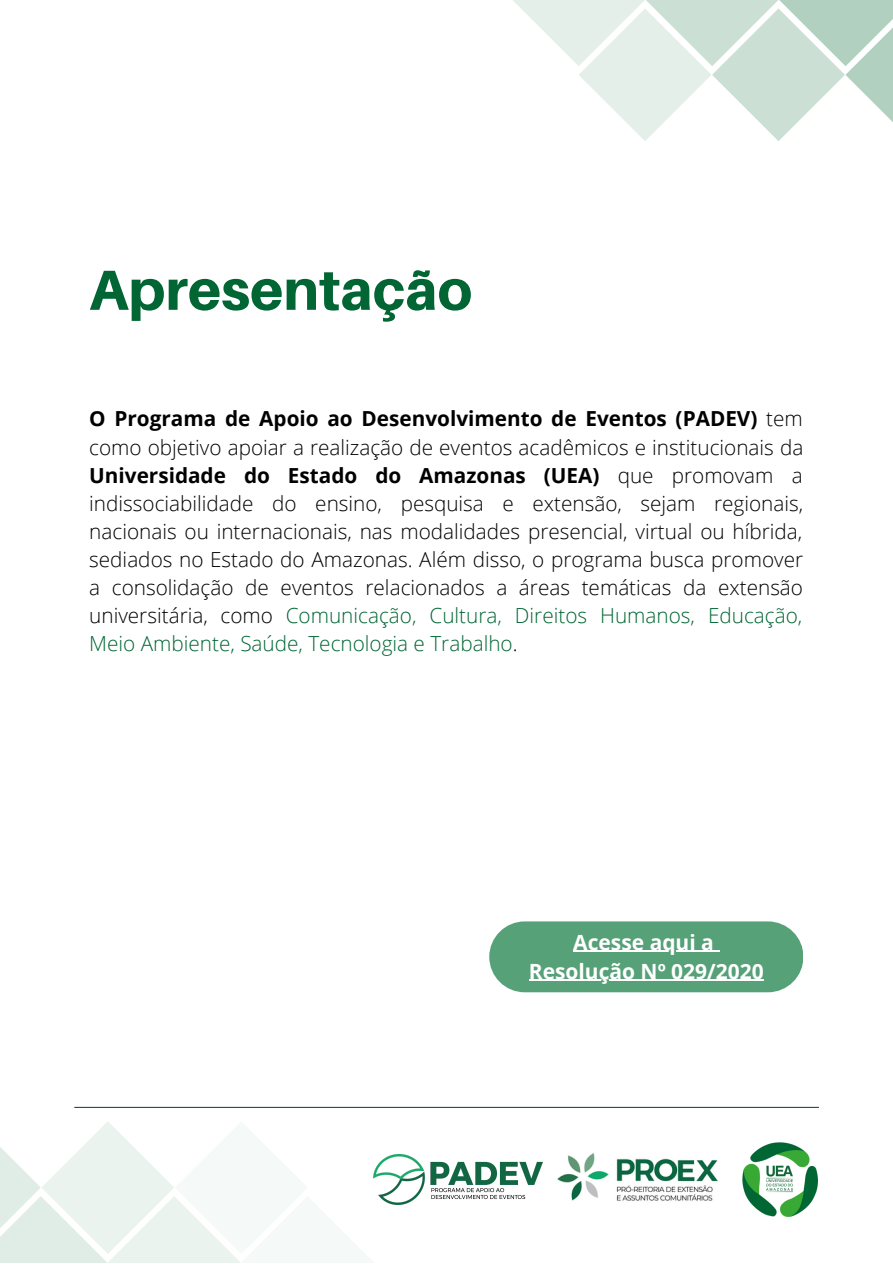
<style>
.page{position:relative;width:893px;height:1264px;background:#fff}
.page>*{position:absolute;margin:0;border:0;box-sizing:border-box;transform-origin:0 0}
.t1{font:800 56.55px "Aileron";color:#016633}
.t2{font:700 21px "Open Sans";color:#fff}
.t3{font:300 20.7px/28px "Open Sans";color:#000;text-align:justify}
.s1{font-weight:700}
.s2{color:#016633}
</style>
<div class="page">
<img style="left:374px;top:1154px;width:169px;height:50px">
<img style="left:557px;top:1153px;width:161px;height:48px">
<img style="left:742px;top:1142px;width:75px;height:74px">
<svg style="left:513px;top:0;width:379px;height:141px"></svg>
<svg style="left:0;top:1122px;width:374px;height:140px"></svg>
<hr style="left:74px;top:1106px;width:744px;height:1px;background:#016633">
<div style="left:489px;top:921px;width:314px;height:71px;background:#57a179;border-radius:35px"></div>
<hr style="left:573px;top:950px;width:140px;height:1px;background:#fff">
<hr style="left:529px;top:979px;width:234px;height:2px;background:#fff">
<p class="t1" style="left:89px;top:255px;width:384px">Apresentação</p>
<p class="t3" style="left:89px;top:404px;width:715px"><span class="s1">O Programa de Apoio ao Desenvolvimento de Eventos (PADEV)</span> tem como objetivo apoiar a realização de eventos acadêmicos e institucionais da <span class="s1">Universidade do Estado do Amazonas (UEA)</span> que promovam a indissociabilidade do ensino, pesquisa e extensão, sejam regionais, nacionais ou internacionais, nas modalidades presencial, virtual ou híbrida, sediados no Estado do Amazonas. Além disso, o programa busca promover a consolidação de eventos relacionados a áreas temáticas da extensão universitária, como <span class="s2">Comunicação, Cultura, Direitos Humanos, Educação, Meio Ambiente, Saúde, Tecnologia e Trabalho</span>.</p>
<p class="t2" style="left:573px;top:927px;width:142px">Acesse aqui a</p>
<p class="t2" style="left:529px;top:956px;width:236px">Resolução Nº 029/2020</p>
</div>
